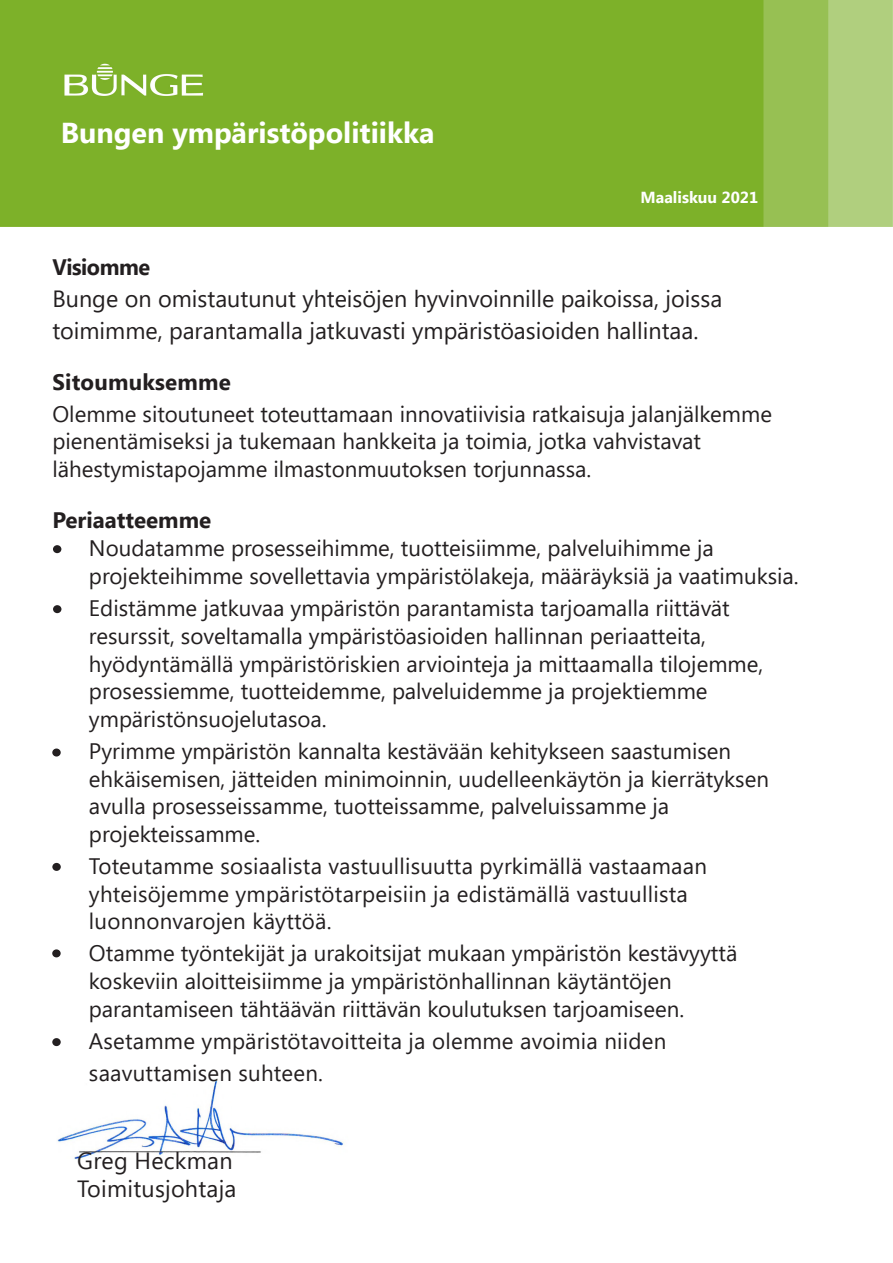
<style>
.page{position:relative;width:893px;height:1263px;background:#fff}
.page>*{position:absolute;margin:0;border:0;box-sizing:border-box;transform-origin:0 0}
.t1{font:700 28.8px "Segoe UI";color:#fff}
.t2{font:23.4px/32px "Segoe UI";color:#231f20}
.t3{font:22.35px/27.8px "Segoe UI";color:#231f20}
.t4{font:700 22.35px "Segoe UI";letter-spacing:-.02em;color:#231f20}
.t5{font:700 16.05px "Segoe UI";color:#fff}
.s1{font-weight:700}
</style>
<div class="page">
<img style="left:57px;top:1080px;width:287px;height:80px">
<div style="left:53px;top:545px;width:8px;height:8px;background:#231f20;border-radius:50%"></div>
<div style="left:53px;top:605px;width:8px;height:8px;background:#231f20;border-radius:50%"></div>
<div style="left:52px;top:748px;width:9px;height:8px;background:#231f20;border-radius:50%"></div>
<div style="left:52px;top:863px;width:9px;height:8px;background:#231f20;border-radius:50%"></div>
<div style="left:52px;top:949px;width:9px;height:8px;background:#231f20;border-radius:50%"></div>
<div style="left:52px;top:1038px;width:9px;height:8px;background:#231f20;border-radius:50%"></div>
<img style="left:0;top:0;width:893px;height:227px">
<p class="t1" style="left:61px;top:116px;width:375px">Bungen ympäristöpolitiikka</p>
<p class="t5" style="left:641px;top:188px;width:119px">Maaliskuu 2021</p>
<p class="t4" style="left:52px;top:254px;width:99px">Visiomme</p>
<p class="t2" style="left:52px;top:283px;width:671px">Bunge on omistautunut yhteisöjen hyvinvoinnille paikoissa, joissa toimimme, parantamalla jatkuvasti ympäristöasioiden hallintaa.</p>
<p class="t3" style="left:52px;top:366px;width:721px;line-height:32px"><span class="s1">Sitoumuksemme<br></span>Olemme sitoutuneet toteuttamaan innovatiivisia ratkaisuja jalanjälkemme</p>
<p class="t3" style="left:52px;top:428px;width:650px">pienentämiseksi ja tukemaan hankkeita ja toimia, jotka vahvistavat lähestymistapojamme ilmastonmuutoksen torjunnassa.</p>
<p class="t3" style="left:89px;top:507px;width:711px;text-indent:-37px"><span class="s1">Periaatteemme<br></span>Noudatamme prosesseihimme, tuotteisiimme, palveluihimme ja projekteihimme sovellettavia ympäristölakeja, määräyksiä ja vaatimuksia.</p>
<p class="t3" style="left:89px;top:594px;width:676px">Edistämme jatkuvaa ympäristön parantamista tarjoamalla riittävät resurssit, soveltamalla ympäristöasioiden hallinnan periaatteita, hyödyntämällä ympäristöriskien arviointeja ja mittaamalla tilojemme, prosessiemme, tuotteidemme, palveluidemme ja projektiemme ympäristönsuojelutasoa.</p>
<p class="t3" style="left:89px;top:737px;width:681px">Pyrimme ympäristön kannalta kestävään kehitykseen saastumisen ehkäisemisen, jätteiden minimoinnin, uudelleenkäytön ja kierrätyksen avulla prosesseissamme, tuotteissamme, palveluissamme ja projekteissamme.</p>
<p class="t3" style="left:89px;top:852px;width:620px">Toteutamme sosiaalista vastuullisuutta pyrkimällä vastaamaan yhteisöjemme ympäristötarpeisiin ja edistämällä vastuullista luonnonvarojen käyttöä.</p>
<p class="t3" style="left:89px;top:940px;width:650px">Otamme työntekijät ja urakoitsijat mukaan ympäristön kestävyyttä koskeviin aloitteisiimme ja ympäristönhallinnan käytäntöjen parantamiseen tähtäävän riittävän koulutuksen tarjoamiseen.</p>
<p class="t3" style="left:89px;top:1025px;width:579px;line-height:32px">Asetamme ympäristötavoitteita ja olemme avoimia niiden saavuttamisen suhteen.</p>
<p class="t2" style="left:77px;top:1147px;width:161px;line-height:27.8px">Greg Heckman<br>Toimitusjohtaja</p>
</div>
